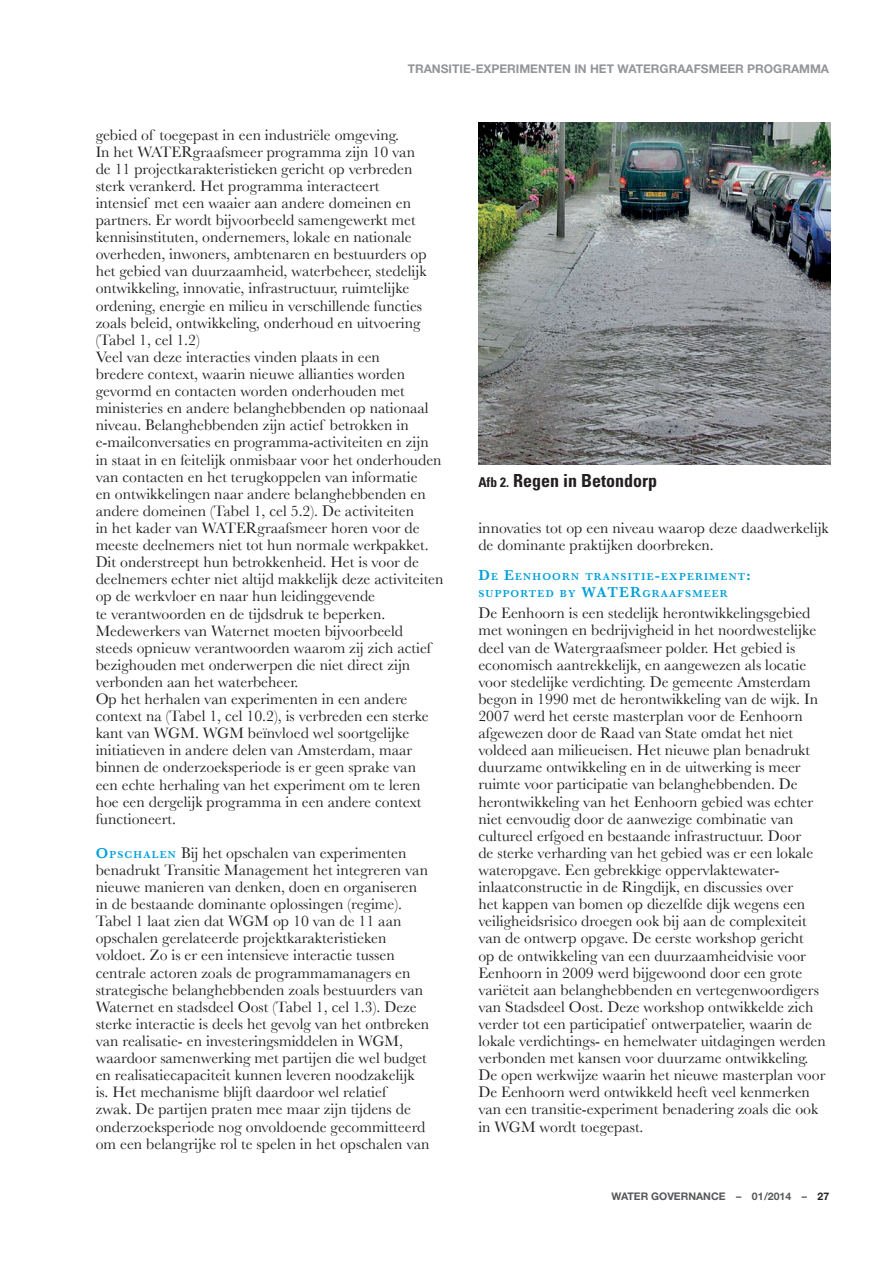
<style>
.page{position:relative;width:893px;height:1263px;background:#fff}
.page>*{position:absolute;margin:0;border:0;box-sizing:border-box;transform-origin:0 0}
.t1{font:700 condensed 18px "Univers";color:#231f20}
.t2{font:15.75px/17.1px "Baskerville";color:#231f20}
.t3{font:700 12px "Helvetica Neue";color:#939598}
.t4{font:600 10.5px/17.1px "Baskerville";letter-spacing:.115em;color:#009fda}
.t5{font:700 10.5px "Helvetica Neue";color:#57585a}
.s1{font-weight:600;font-size:15px;color:#009fda}
.s2{font-weight:600;font-size:10.5px;color:#009fda}
.s3{font-size:13.5px}
.s4{font-size:15px}
.s5{color:#231f20}
</style>
<div class="page">
<img style="left:478px;top:122px;width:353px;height:342px">
<p class="t3" style="left:408px;top:61px;width:423px">TRANSITIE-EXPERIMENTEN IN HET WATERGRAAFSMEER PROGRAMMA</p>
<p class="t2" style="left:96px;top:126px;width:349px">gebied of toegepast in een industriële omgeving.<br>In het WATERgraafsmeer programma zijn 10 van<br>de 11 projectkarakteristieken gericht op verbreden sterk verankerd. Het programma interacteert<br>intensief met een waaier aan andere domeinen en partners. Er wordt bijvoorbeeld samengewerkt met kennisinstituten, ondernemers, lokale en nationale overheden, inwoners, ambtenaren en bestuurders op het gebied van duurzaamheid, waterbeheer, stedelijk ontwikkeling, innovatie, infrastructuur, ruimtelijke ordening, energie en milieu in verschillende functies zoals beleid, ontwikkeling, onderhoud en uitvoering (Tabel 1, cel 1.2)<br>Veel van deze interacties vinden plaats in een<br>bredere context, waarin nieuwe allianties worden gevormd en contacten worden onderhouden met ministeries en andere belanghebbenden op nationaal niveau. Belanghebbenden zijn actief betrokken in e-mailconversaties en programma-activiteiten en zijn in staat in en feitelijk onmisbaar voor het onderhouden van contacten en het terugkoppelen van informatie<br>en ontwikkelingen naar andere belanghebbenden en andere domeinen (Tabel 1, cel 5.2). De activiteiten<br>in het kader van WATERgraafsmeer horen voor de meeste deelnemers niet tot hun normale werkpakket.<br>Dit onderstreept hun betrokkenheid. Het is voor de deelnemers echter niet altijd makkelijk deze activiteiten op de werkvloer en naar hun leidinggevende<br>te verantwoorden en de tijdsdruk te beperken.<br>Medewerkers van Waternet moeten bijvoorbeeld steeds opnieuw verantwoorden waarom zij zich actief bezighouden met onderwerpen die niet direct zijn verbonden aan het waterbeheer.<br>Op het herhalen van experimenten in een andere context na (Tabel 1, cel 10.2), is verbreden een sterke kant van WGM. WGM beïnvloed wel soortgelijke initiatieven in andere delen van Amsterdam, maar binnen de onderzoeksperiode is er geen sprake van<br>een echte herhaling van het experiment om te leren hoe een dergelijk programma in een andere context functioneert.</p>
<p class="t2" style="left:96px;top:844px;width:335px"><span class="s1">O</span><span class="s2">PSCHALEN</span> Bij het opschalen van experimenten benadrukt Transitie Management het integreren van nieuwe manieren van denken, doen en organiseren in de bestaande dominante oplossingen (regime).<br>Tabel 1 laat zien dat WGM op 10 van de 11 aan opschalen gerelateerde projektkarakteristieken voldoet. Zo is er een intensieve interactie tussen centrale actoren zoals de programmamanagers en strategische belanghebbenden zoals bestuurders van Waternet en stadsdeel Oost (Tabel 1, cel 1.3). Deze sterke interactie is deels het gevolg van het ontbreken van realisatie- en investeringsmiddelen in WGM, waardoor samenwerking met partijen die wel budget en realisatiecapaciteit kunnen leveren noodzakelijk is. Het mechanisme blijft daardoor wel relatief<br>zwak. De partijen praten mee maar zijn tijdens de onderzoeksperiode nog onvoldoende gecommitteerd om een belangrijke rol te spelen in het opschalen van</p>
<p class="t1" style="left:478px;top:469px;width:180px"><span class="s3">Afb 2.</span> Regen in Betondorp</p>
<p class="t2" style="left:478px;top:519px;width:352px">innovaties tot op een niveau waarop deze daadwerkelijk de dominante praktijken doorbreken.</p>
<p class="t4" style="left:478px;top:568px;width:274px"><span class="s4">D</span>E <span class="s4">E</span>ENHOORN TRANSITIE<span class="s4">-</span>EXPERIMENT<span class="s4">:<br></span>SUPPORTED BY <span class="s4">WATER</span>GRAAFSMEER</p>
<p class="t2" style="left:478px;top:604px;width:349px">De Eenhoorn is een stedelijk herontwikkelingsgebied met woningen en bedrijvigheid in het noordwestelijke deel van de Watergraafsmeer polder. Het gebied is economisch aantrekkelijk, en aangewezen als locatie voor stedelijke verdichting. De gemeente Amsterdam begon in 1990 met de herontwikkeling van de wijk. In 2007 werd het eerste masterplan voor de Eenhoorn afgewezen door de Raad van State omdat het niet voldeed aan milieueisen. Het nieuwe plan benadrukt duurzame ontwikkeling en in de uitwerking is meer ruimte voor participatie van belanghebbenden. De herontwikkeling van het Eenhoorn gebied was echter niet eenvoudig door de aanwezige combinatie van cultureel erfgoed en bestaande infrastructuur. Door<br>de sterke verharding van het gebied was er een lokale wateropgave. Een gebrekkige oppervlaktewater&shy;inlaatconstructie in de Ringdijk, en discussies over<br>het kappen van bomen op diezelfde dijk wegens een veiligheidsrisico droegen ook bij aan de complexiteit van de ontwerp opgave. De eerste workshop gericht<br>op de ontwikkeling van een duurzaamheidvisie voor Eenhoorn in 2009 werd bijgewoond door een grote variëteit aan belanghebbenden en vertegenwoordigers van Stadsdeel Oost. Deze workshop ontwikkelde zich verder tot een participatief ontwerpatelier, waarin de lokale verdichtings- en hemelwater uitdagingen werden verbonden met kansen voor duurzame ontwikkeling.<br>De open werkwijze waarin het nieuwe masterplan voor De Eenhoorn werd ontwikkeld heeft veel kenmerken van een transitie-experiment benadering zoals die ook in WGM wordt toegepast.</p>
<p class="t5" style="left:611px;top:1189px;width:219px">WATER GOVERNANCE – 01/2014 – <span class="s5">27</span></p>
</div>
